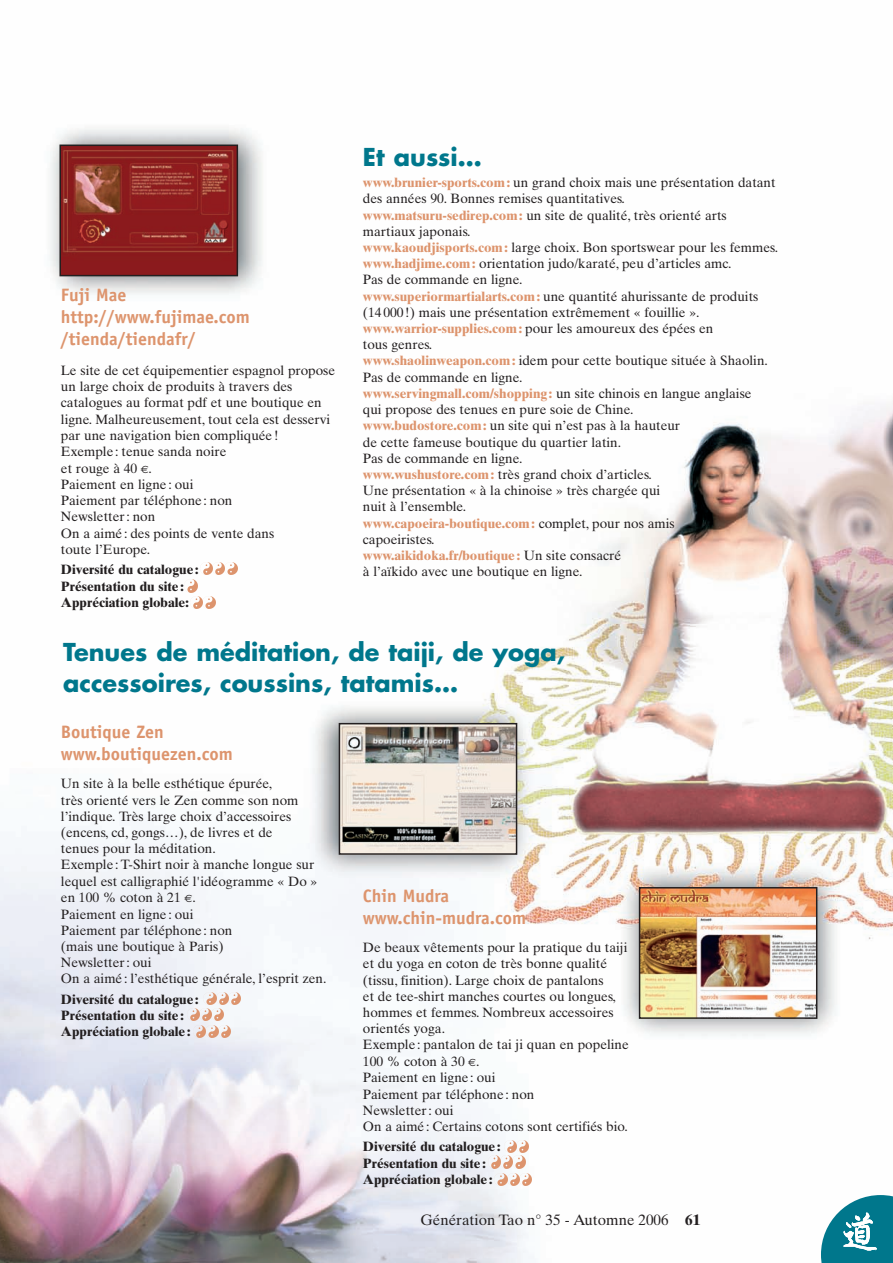
<style>
.page{position:relative;width:893px;height:1263px;background:#fff}
.page>*{position:absolute;margin:0;border:0;box-sizing:border-box;transform-origin:0 0}
.t1{font:700 24px/31.2px "Futura";color:#00778c}
.t2{font:700 18px/21.6px "Officina Sans";color:#dd946d}
.t3{font:15px "Times Ten";color:#231f20}
.t4{font:13.5px/16.2px "Times Ten";color:#231f20}
.t5{font:700 13.5px/16.2px "Times Ten";color:#231f20}
.s1{font-family:"Euro Sans";font-size:10.5px}
.s2{font-weight:700;color:#dd946d}
.s3{font-weight:700}
</style>
<div class="page">
<img style="left:0;top:129px;width:893px;height:1134px">
<p class="t2" style="left:61px;top:286px;width:190px">Fuji Mae http://www.fujimae.com /tienda/tiendafr/</p>
<p class="t4" style="left:61px;top:364px;width:276px">Le site de cet équipementier espagnol propose un large choix de produits à travers des catalogues au format pdf et une boutique en ligne. Malheureusement, tout cela est desservi par une navigation bien compliquée !<br>Exemple : tenue sanda noire<br>et rouge à 40 <span class="s1">€</span>.<br>Paiement en ligne : oui<br>Paiement par téléphone : non<br>Newsletter : non<br>On a aimé : des points de vente dans<br>toute l’Europe.</p>
<p class="t5" style="left:61px;top:563px;width:139px">Diversité du catalogue :<br>Présentation du site :<br>Appréciation globale:</p>
<p class="t1" style="left:363px;top:143px;width:120px">Et aussi…</p>
<p class="t4" style="left:363px;top:176px;width:417px"><span class="s2">www.brunier-sports.com :</span> un grand choix mais une présentation datant des années 90. Bonnes remises quantitatives. <span class="s2">www.matsuru-sedirep.com :</span> un site de qualité, très orienté arts martiaux japonais.<br><span class="s2">www.kaoudjisports.com :</span> large choix. Bon sportswear pour les femmes. <span class="s2">www.hadjime.com :</span> orientation judo/karaté, peu d’articles amc.<br>Pas de commande en ligne.<br><span class="s2">www.superiormartialarts.com :</span> une quantité ahurissante de produits (14 000 !) mais une présentation extrêmement « fouillie ». <span class="s2">www.warrior-supplies.com :</span> pour les amoureux des épées en<br>tous genres.<br><span class="s2">www.shaolinweapon.com :</span> idem pour cette boutique située à Shaolin.<br>Pas de commande en ligne.<br><span class="s2">www.servingmall.com/shopping :</span> un site chinois en langue anglaise<br>qui propose des tenues en pure soie de Chine.<br><span class="s2">www.budostore.com :</span> un site qui n’est pas à la hauteur<br>de cette fameuse boutique du quartier latin.<br>Pas de commande en ligne.<br><span class="s2">www.wushustore.com :</span> très grand choix d’articles.<br>Une présentation « à la chinoise » très chargée qui<br>nuit à l’ensemble.<br><span class="s2">www.capoeira-boutique.com :</span> complet, pour nos amis<br>capoeiristes.<br><span class="s2">www.aikidoka.fr/boutique :</span> Un site consacré<br>à l’aïkido avec une boutique en ligne.</p>
<p class="t1" style="left:63px;top:638px;width:503px">Tenues de méditation, de taiji, de yoga, accessoires, coussins, tatamis…</p>
<p class="t2" style="left:61px;top:723px;width:173px">Boutique Zen www.boutiquezen.com</p>
<p class="t4" style="left:61px;top:777px;width:267px">Un site à la belle esthétique épurée,<br>très orienté vers le Zen comme son nom l’indique. Très large choix d’accessoires (encens, cd, gongs…), de livres et de<br>tenues pour la méditation.<br>Exemple : T-Shirt noir à manche longue sur lequel est calligraphié l'idéogramme « Do » en 100 % coton à 21 <span class="s1">€</span>.<br>Paiement en ligne : oui<br>Paiement par téléphone : non<br>(mais une boutique à Paris)<br>Newsletter : oui<br>On a aimé : l’esthétique générale, l’esprit zen.</p>
<p class="t5" style="left:61px;top:992px;width:139px">Diversité du catalogue :<br>Présentation du site :<br>Appréciation globale :</p>
<p class="t2" style="left:363px;top:887px;width:165px">Chin Mudra www.chin-mudra.com</p>
<p class="t4" style="left:363px;top:941px;width:267px">De beaux vêtements pour la pratique du taiji et du yoga en coton de très bonne qualité (tissu, finition). Large choix de pantalons<br>et de tee-shirt manches courtes ou longues, hommes et femmes. Nombreux accessoires orientés yoga.<br>Exemple : pantalon de tai ji quan en popeline 100 % coton à 30 <span class="s1">€</span>.<br>Paiement en ligne : oui<br>Paiement par téléphone : non<br>Newsletter : oui<br>On a aimé : Certains cotons sont certifiés bio.</p>
<p class="t5" style="left:363px;top:1140px;width:139px">Diversité du catalogue :<br>Présentation du site :<br>Appréciation globale :</p>
<p class="t3" style="left:420px;top:1214px;width:281px">Génération Tao n° 35 - Automne 2006 <span class="s3">61</span></p>
</div>
